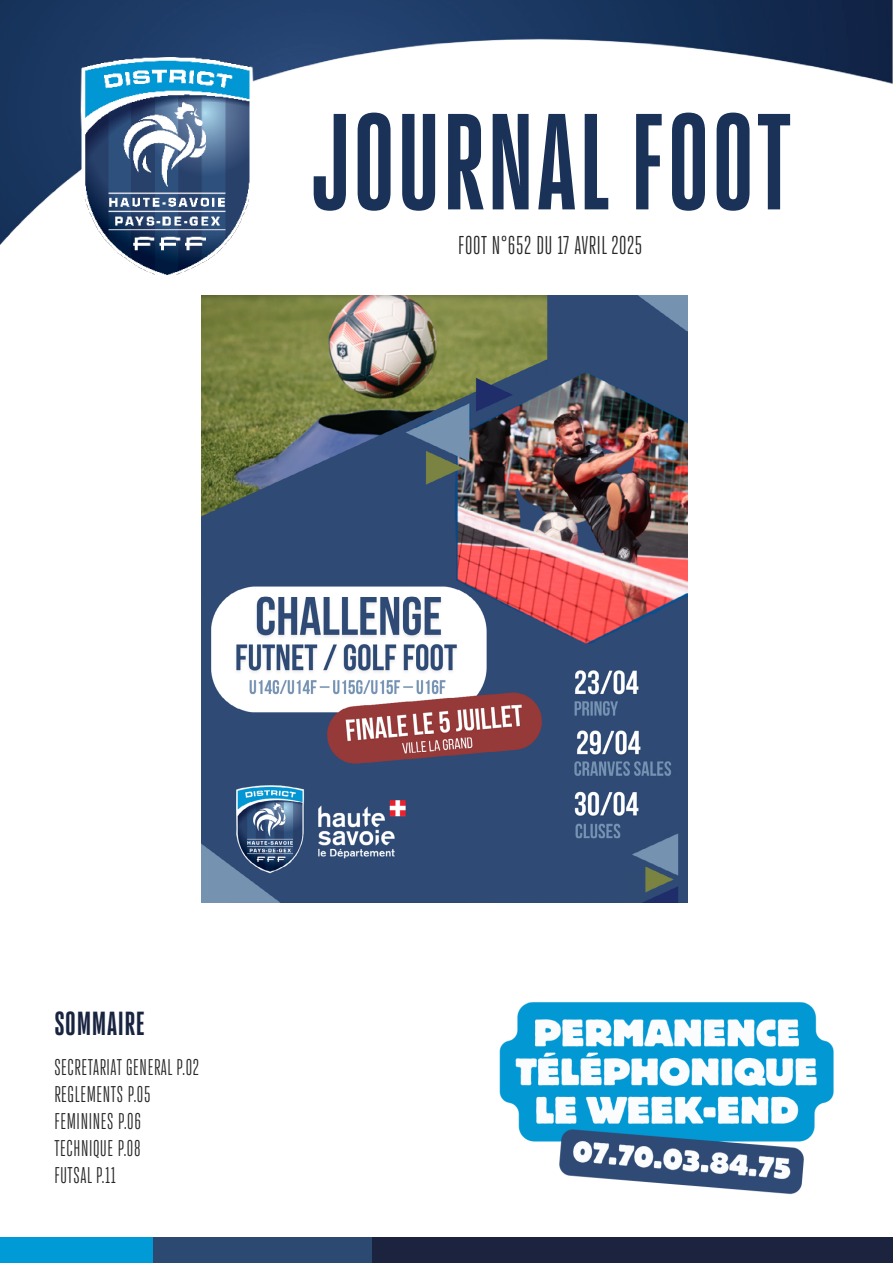
<style>
.page{position:relative;width:893px;height:1263px;background:#fff}
.page>*{position:absolute;margin:0;border:0;box-sizing:border-box;transform-origin:0 0}
.t1{font:700 135px "FFF Hero";color:#1a3258;scale:.96 1}
.t2{font:700 33px "FFF Hero";color:#192440}
.t3{font:25.5px "FFF Hero";color:#262626}
.t4{font:22.5px/27px "FFF Hero";color:#262626}
</style>
<div class="page">
<img style="left:0;top:0;width:893px;height:245px">
<div style="left:0;top:1237px;width:893px;height:26px;background:#009ad6"></div>
<div style="left:153px;top:1237px;width:249px;height:26px;background:#2c4972"></div>
<div style="left:372px;top:1237px;width:521px;height:26px;background:#1c233f"></div>
<img style="left:68px;top:54px;width:197px;height:221px">
<img style="left:499px;top:1002px;width:335px;height:193px">
<img style="left:202px;top:296px;width:486px;height:607px">
<h1 class="t1" style="left:310px;top:89px;width:504px">JOURNAL FOOT</h1>
<p class="t3" style="left:458px;top:231px;width:186px">FOOT N°652 DU 17 AVRIL 2025</p>
<h2 class="t2" style="left:54px;top:1005px;width:93px">SOMMAIRE</h2>
<p class="t4" style="left:54px;top:1054px;width:147px">SECRETARIAT GENERAL P.02<br>REGLEMENTS P.05<br>FEMININES P.06<br>TECHNIQUE P.08<br>FUTSAL P.11</p>
</div>
